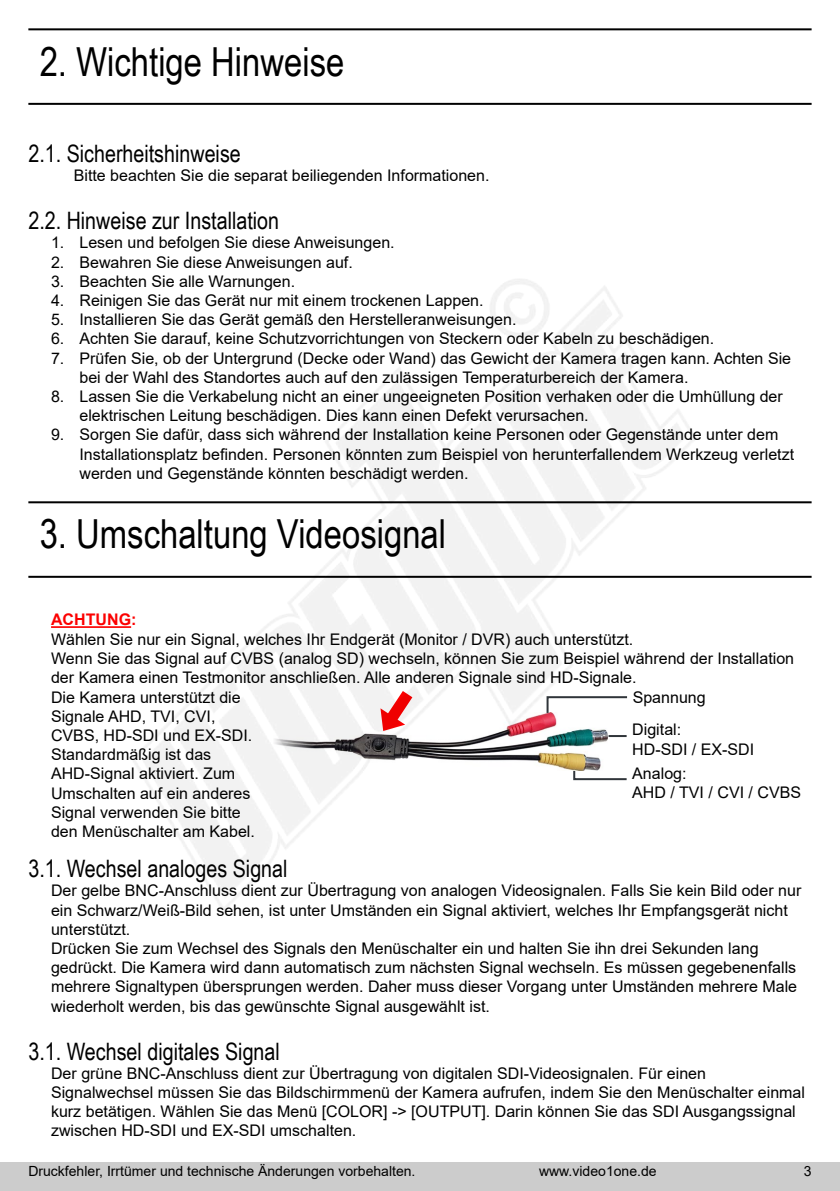
<style>
.page{position:relative;width:840px;height:1191px;background:#fff}
.page>*{position:absolute;margin:0;border:0;box-sizing:border-box;transform-origin:0 0}
.t1{font:40px "Arial Narrow";color:#000}
.t2{font:24px "Arial Narrow";color:#000}
.t3{font:16px/19.2px "Arial";color:#000}
.t4{font:700 16px "Arial";color:#fc0000}
.t5{font:14px "Arial";color:#000}
</style>
<div class="page">
<div style="left:0;top:1162px;width:839px;height:29px;background:#ccc"></div>
<img style="left:28px;top:28px;width:784px;height:883px">
<h1 class="t1" style="left:40px;top:32px;width:306px">2. Wichtige Hinweise</h1>
<h2 class="t2" style="left:28px;top:136px;width:214px">2.1. Sicherheitshinweise</h2>
<p class="t3" style="left:74px;top:166px;width:417px">Bitte beachten Sie die separat beiliegenden Informationen.</p>
<h2 class="t2" style="left:28px;top:203px;width:252px">2.2. Hinweise zur Installation</h2>
<p class="t3" style="left:51px;top:233px;width:345px">1. Lesen und befolgen Sie diese Anweisungen.</p>
<p class="t3" style="left:51px;top:252px;width:303px">2. Bewahren Sie diese Anweisungen auf.</p>
<p class="t3" style="left:51px;top:271px;width:245px">3. Beachten Sie alle Warnungen.</p>
<p class="t3" style="left:51px;top:291px;width:434px">4. Reinigen Sie das Gerät nur mit einem trockenen Lappen.</p>
<p class="t3" style="left:51px;top:310px;width:466px">5. Installieren Sie das Gerät gemäß den Herstelleranweisungen.</p>
<p class="t3" style="left:51px;top:329px;width:664px">6. Achten Sie darauf, keine Schutzvorrichtungen von Steckern oder Kabeln zu beschädigen.</p>
<p class="t3" style="left:79px;top:348px;width:712px;text-indent:-28px">7. Prüfen Sie, ob der Untergrund (Decke oder Wand) das Gewicht der Kamera tragen kann. Achten Sie bei der Wahl des Standortes auch auf den zulässigen Temperaturbereich der Kamera.</p>
<p class="t3" style="left:79px;top:387px;width:704px;text-indent:-28px">8. Lassen Sie die Verkabelung nicht an einer ungeeigneten Position verhaken oder die Umhüllung der elektrischen Leitung beschädigen. Dies kann einen Defekt verursachen.</p>
<p class="t3" style="left:79px;top:425px;width:715px;text-indent:-28px">9. Sorgen Sie dafür, dass sich während der Installation keine Personen oder Gegenstände unter dem<br>Installationsplatz befinden. Personen könnten zum Beispiel von herunterfallendem Werkzeug verletzt werden und Gegenstände könnten beschädigt werden.</p>
<h1 class="t1" style="left:40px;top:505px;width:408px">3. Umschaltung Videosignal</h1>
<p class="t4" style="left:51px;top:608px;width:87px">ACHTUNG:</p>
<p class="t3" style="left:51px;top:629px;width:744px">Wählen Sie nur ein Signal, welches Ihr Endgerät (Monitor / DVR) auch unterstützt.<br>Wenn Sie das Signal auf CVBS (analog SD) wechseln, können Sie zum Beispiel während der Installation der Kamera einen Testmonitor anschließen. Alle anderen Signale sind HD-Signale.<br>Die Kamera unterstützt die<br>Signale AHD, TVI, CVI,<br>CVBS, HD-SDI und EX-SDI.<br>Standardmäßig ist das<br>AHD-Signal aktiviert. Zum<br>Umschalten auf ein anderes<br>Signal verwenden Sie bitte<br>den Menüschalter am Kabel.</p>
<p class="t3" style="left:632px;top:688px;width:74px">Spannung</p>
<p class="t3" style="left:632px;top:720px;width:123px">Digital:<br>HD-SDI / EX-SDI</p>
<p class="t3" style="left:632px;top:763px;width:170px">Analog:<br>AHD / TVI / CVI / CVBS</p>
<h2 class="t2" style="left:28px;top:851px;width:260px">3.1. Wechsel analoges Signal</h2>
<p class="t3" style="left:51px;top:881px;width:751px">Der gelbe BNC-Anschluss dient zur Übertragung von analogen Videosignalen. Falls Sie kein Bild oder nur ein Schwarz/Weiß-Bild sehen, ist unter Umständen ein Signal aktiviert, welches Ihr Empfangsgerät nicht unterstützt.<br>Drücken Sie zum Wechsel des Signals den Menüschalter ein und halten Sie ihn drei Sekunden lang gedrückt. Die Kamera wird dann automatisch zum nächsten Signal wechseln. Es müssen gegebenenfalls mehrere Signaltypen übersprungen werden. Daher muss dieser Vorgang unter Umständen mehrere Male wiederholt werden, bis das gewünschte Signal ausgewählt ist.</p>
<h2 class="t2" style="left:28px;top:1033px;width:253px">3.1. Wechsel digitales Signal</h2>
<p class="t3" style="left:51px;top:1063px;width:755px">Der grüne BNC-Anschluss dient zur Übertragung von digitalen SDI-Videosignalen. Für einen Signalwechsel müssen Sie das Bildschirmmenü der Kamera aufrufen, indem Sie den Menüschalter einmal kurz betätigen. Wählen Sie das Menü [COLOR] -&gt; [OUTPUT]. Darin können Sie das SDI Ausgangssignal zwischen HD-SDI und EX-SDI umschalten.</p>
<p class="t5" style="left:28px;top:1161px;width:388px">Druckfehler, Irrtümer und technische Änderungen vorbehalten.</p>
<p class="t5" style="left:538px;top:1161px;width:119px">www.video1one.de</p>
<p class="t5" style="left:803px;top:1161px;width:9px">3</p>
</div>
